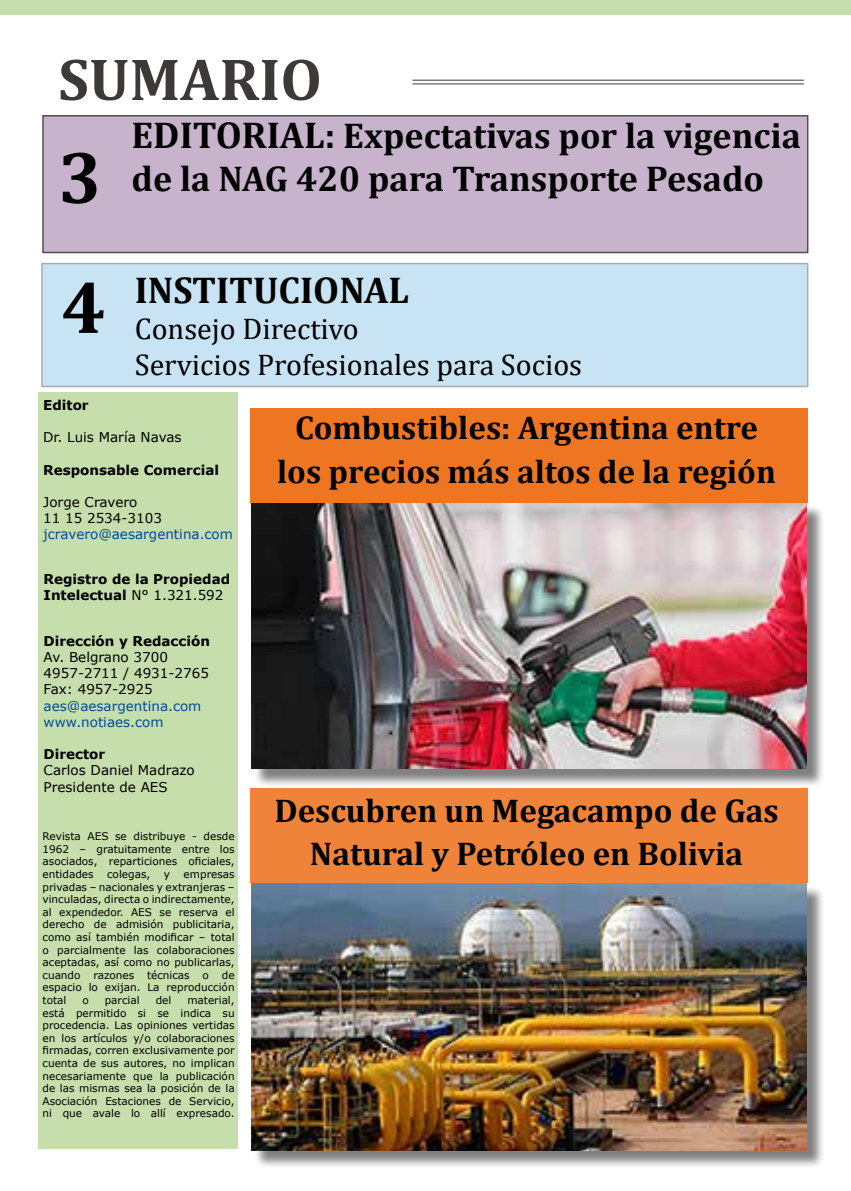
<style>
.page{position:relative;width:851px;height:1191px;background:#fff}
.page>*{position:absolute;margin:0;border:0;box-sizing:border-box;transform-origin:0 0}
.t1{font:700 75px "Cambria";color:#000}
.t2{font:700 60px "Cambria";color:#3d3939}
.t3{font:700 37.5px "Cambria";color:#000}
.t4{font:700 36px/43.2px "Cambria";color:#000}
.t5{font:700 33px/43.5px "Cambria";color:#000;text-align:center}
.t6{font:30px/36px "Cambria";color:#000}
.t7{font:13.5px/16.2px "Verdana";color:#000}
.t8{font:700 13.5px/16.2px "Verdana";color:#000}
.t9{font:13.5px/16.2px "Verdana";color:#004d95}
.t10{font:10.5px/12.6px "Verdana";color:#000;text-align:justify}
.s1{font-size:37.5px}
.s2{font-weight:400}
</style>
<div class="page">
<div style="left:42px;top:263px;width:765px;height:123px;background:#c8e3f3"></div>
<div style="left:43px;top:116px;width:764px;height:136px;background:#c7b3cc"></div>
<hr style="left:412px;top:80px;width:391px;height:1px;background:#3d3939">
<hr style="left:412px;top:84px;width:391px;height:1px;background:#3d3939">
<div style="left:0;top:0;width:850px;height:14px;background:#c6deae"></div>
<div style="left:38px;top:392px;width:200px;height:756px;background:#c6deac"></div>
<div style="left:253px;top:504px;width:571px;height:283px;background:#000;opacity:.5"></div>
<img style="left:251px;top:503px;width:555px;height:265px">
<div style="left:250px;top:408px;width:557px;height:95px;background:#ee7623"></div>
<div style="left:253px;top:885px;width:571px;height:283px;background:#000;opacity:.5"></div>
<img style="left:251px;top:883px;width:555px;height:267px">
<div style="left:250px;top:788px;width:557px;height:95px;background:#ef8339"></div>
<h2 class="t2" style="left:58px;top:37px;width:265px">SUMARIO</h2>
<h1 class="t1" style="left:58px;top:125px;width:46px">3</h1>
<h1 class="t1" style="left:61px;top:254px;width:46px">4</h1>
<h3 class="t4" style="left:131px;top:113px;width:670px"><span class="s1">EDITORIAL:</span> Expectativas por la vigencia de la NAG 420 para Transporte Pesado</h3>
<h3 class="t3" style="left:135px;top:264px;width:276px">INSTITUCIONAL</h3>
<h3 class="t6" style="left:135px;top:311px;width:449px">Consejo Directivo<br>Servicios Profesionales para Socios</h3>
<p class="t8" style="left:43px;top:396px;width:47px">Editor</p>
<p class="t7" style="left:43px;top:429px;width:140px">Dr. Luis María Navas</p>
<p class="t8" style="left:43px;top:461px;width:177px">Responsable Comercial</p>
<p class="t7" style="left:43px;top:494px;width:120px">Jorge Cravero<br>11 15 2534-3103</p>
<p class="t9" style="left:43px;top:526px;width:191px">jcravero@aesargentina.com</p>
<p class="t8" style="left:44px;top:571px;width:188px">Registro de la Propiedad<br>Intelectual <span class="s2">N° 1.321.592</span></p>
<p class="t8" style="left:44px;top:632px;width:168px">Dirección y Redacción</p>
<p class="t7" style="left:44px;top:649px;width:167px">Av. Belgrano 3700<br>4957-2711 / 4931-2765<br>Fax: 4957-2925</p>
<p class="t9" style="left:44px;top:697px;width:159px">aes@aesargentina.com www.notiaes.com</p>
<p class="t8" style="left:44px;top:746px;width:63px">Director</p>
<p class="t7" style="left:44px;top:762px;width:152px">Carlos Daniel Madrazo<br>Presidente de AES</p>
<p class="t10" style="left:43px;top:830px;width:193px">Revista AES se distribuye - desde 1962 – gratuitamente entre los asociados, reparticiones oficiales, entidades</p>
<p class="t10" style="left:107px;top:867px;width:45px">colegas,</p>
<p class="t10" style="left:164px;top:867px;width:8px">y</p>
<p class="t10" style="left:43px;top:867px;width:194px;text-indent:141px">empresas privadas – nacionales y extranjeras – vinculadas, directa o indirectamente, al expendedor. AES se reserva el derecho de admisión publicitaria, como así también modificar – total o parcialmente las colaboraciones aceptadas, así como no publicarlas, cuando razones técnicas o de espacio lo exijan. La reproducción total</p>
<p class="t10" style="left:43px;top:993px;width:194px;text-indent:145px">material, está permitido si se indica su procedencia. Las opiniones vertidas en los artículos y/o colaboraciones firmadas, corren exclusivamente por cuenta de sus autores, no implican necesariamente que la publicación de las mismas sea la posición de la Asociación Estaciones de Servicio, ni que avale lo allí expresado.</p>
<p class="t10" style="left:82px;top:993px;width:8px">o</p>
<p class="t10" style="left:105px;top:993px;width:36px">parcial</p>
<p class="t10" style="left:156px;top:993px;width:17px">del</p>
<h3 class="t5" style="left:277px;top:405px;width:500px">Combustibles: Argentina entre los precios más altos de la región</h3>
<h3 class="t5" style="left:274px;top:787px;width:505px">Descubren un Megacampo de Gas<br>Natural y Petróleo en Bolivia</h3>
</div>
